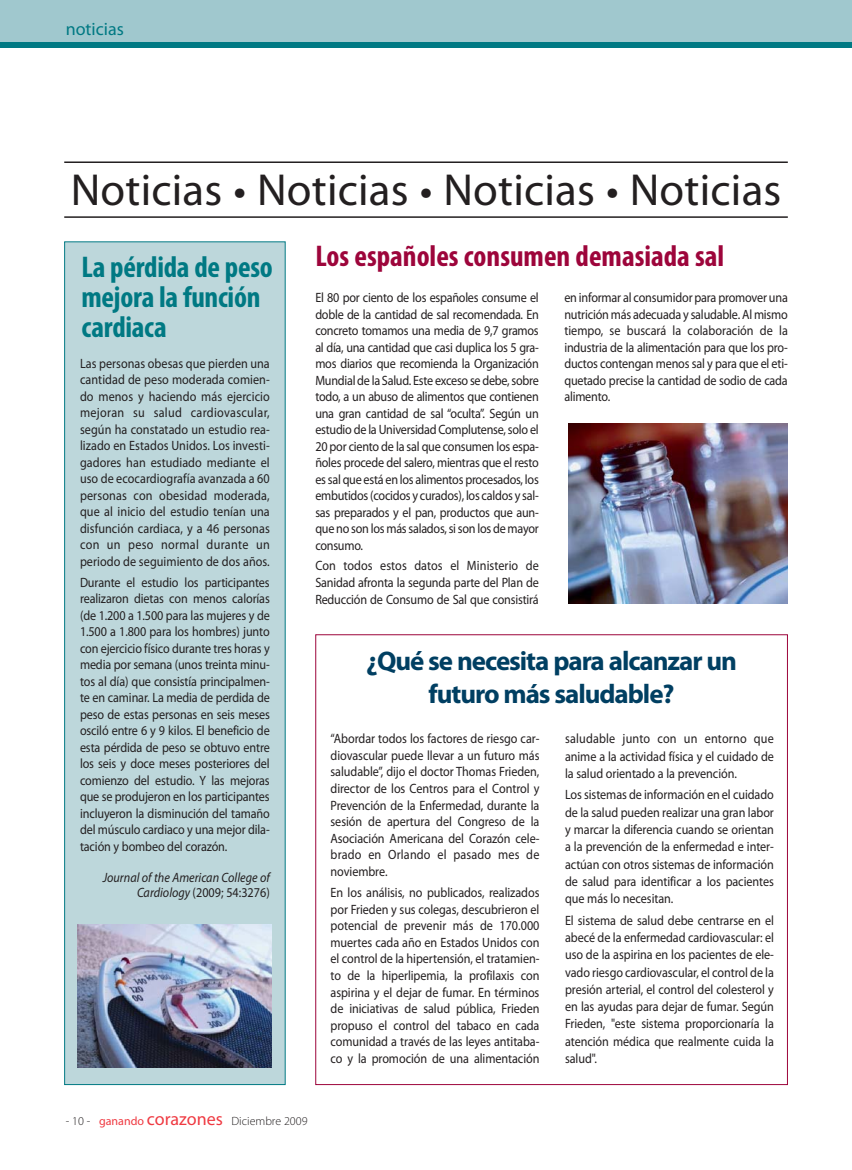
<style>
.page{position:relative;width:852px;height:1170px;background:#fff}
.page>*{position:absolute;margin:0;border:0;box-sizing:border-box;transform-origin:0 0}
.t1{font:45px "Myriad Pro";letter-spacing:.005em;color:#231f20}
.t2{font:700 condensed 30px/30px "Myriad Pro";letter-spacing:-.01em;color:#007983}
.t3{font:700 condensed 30px "Myriad Pro";color:#9d053b}
.t4{font:700 27px/32.7px "Myriad Pro";letter-spacing:-.04em;color:#003f62;text-align:center}
.t5{font:18px "Myriad Pro";color:#007983}
.t6{font:13.5px/16.5px "Myriad Pro";letter-spacing:-.005em;color:#231f20;text-align:justify;scale:.9 1}
.t7{font:italic 13.5px/15px "Myriad Pro";color:#231f20;text-align:right;scale:.9 1}
.t8{font:300 12px "Myriad Pro";color:#231f20}
.s1{font-style:normal}
.s2{font-weight:400;color:#ef3a42}
.s3{font-weight:400;font-size:18px;color:#ef3a42}
</style>
<div class="page">
<hr style="left:851px;top:0;width:1px;height:42px;background:#a0c8ce">
<div style="left:0;top:0;width:851px;height:42px;background:#a0c8ce"></div>
<div style="left:0;top:42px;width:851px;height:6px;background:#007983"></div>
<div style="left:65px;top:242px;width:220px;height:841px;background:#bdd7db"></div>
<div style="left:64px;top:241px;width:221px;height:843px;border:1px solid #007983"></div>
<hr style="left:64px;top:161px;width:723px;height:2px;background:#231f20">
<hr style="left:64px;top:216px;width:723px;height:2px;background:#231f20">
<img style="left:568px;top:423px;width:219px;height:180px">
<img style="left:77px;top:924px;width:194px;height:143px">
<h3 class="t5" style="left:66px;top:23px;width:60px">noticias</h3>
<h1 class="t1" style="left:71px;top:173px;width:711px">Noticias • Noticias • Noticias • Noticias</h1>
<h2 class="t2" style="left:81px;top:254px;width:193px">La pérdida de peso mejora la función cardiaca</h2>
<p class="t6" style="left:80px;top:356px;width:212px">Las personas obesas que pierden una cantidad de peso moderada comien&shy;do menos y haciendo más ejercicio mejoran su salud cardiovascular, según ha constatado un estudio rea&shy;lizado en Estados Unidos. Los investi&shy;gadores han estudiado mediante el uso de ecocardiografía avanzada a 60 personas con obesidad moderada, que al inicio del estudio tenían una disfunción cardiaca, y a 46 personas con un peso normal durante un periodo de seguimiento de dos años.</p>
<p class="t6" style="left:80px;top:575px;width:212px">Durante el estudio los participantes realizaron dietas con menos calorías (de 1.200 a 1.500 para las mujeres y de 1.500 a 1.800 para los hombres) junto con ejercicio físico durante tres horas y media por semana (unos treinta minu&shy;tos al día) que consistía principalmen&shy;te en caminar. La media de perdida de peso de estas personas en seis meses osciló entre 6 y 9 kilos. El beneficio de esta pérdida de peso se obtuvo entre los seis y doce meses posteriores del comienzo del estudio. Y las mejoras que se produjeron en los participantes incluyeron la disminución del tamaño del músculo cardiaco y una mejor dila&shy;tación y bombeo del corazón.</p>
<p class="t7" style="left:103px;top:870px;width:187px">Journal of the American College of<br>Cardiology <span class="s1">(2009; 54:3276)</span></p>
<h2 class="t3" style="left:315px;top:244px;width:410px">Los españoles consumen demasiada sal</h2>
<p class="t6" style="left:315px;top:290px;width:250px">El 80 por ciento de los españoles consume el doble de la cantidad de sal recomendada. En concreto tomamos una media de 9,7 gramos al día, una cantidad que casi duplica los 5 gra&shy;mos diarios que recomienda la Organización Mundial de la Salud. Este exceso se debe, sobre todo, a un abuso de alimentos que contienen una gran cantidad de sal “oculta”. Según un estudio de la Universidad Complutense, solo el 20 por ciento de la sal que consumen los espa&shy;ñoles procede del salero, mientras que el resto es sal que está en los alimentos procesados, los embutidos (cocidos y curados), los caldos y sal&shy;sas preparados y el pan, productos que aun&shy;que no son los más salados, si son los de mayor consumo.</p>
<p class="t6" style="left:315px;top:558px;width:250px">Con todos estos datos el Ministerio de Sanidad afronta la segunda parte del Plan de Reducción de Consumo de Sal que consistirá</p>
<p class="t6" style="left:564px;top:290px;width:250px">en informar al consumidor para promover una nutrición más adecuada y saludable. Al mismo tiempo, se buscará la colaboración de la industria de la alimentación para que los pro&shy;ductos contengan menos sal y para que el eti&shy;quetado precise la cantidad de sodio de cada alimento.</p>
<h3 class="t4" style="left:366px;top:646px;width:372px">¿Qué se necesita para alcanzar un futuro más saludable?</h3>
<p class="t6" style="left:330px;top:731px;width:233px">“Abordar todos los factores de riesgo car&shy;diovascular puede llevar a un futuro más saludable”, dijo el doctor Thomas Frieden, director de los Centros para el Control y Prevención de la Enfermedad, durante la sesión de apertura del Congreso de la Asociación Americana del Corazón cele&shy;brado en Orlando el pasado mes de noviembre.</p>
<p class="t6" style="left:330px;top:885px;width:233px">En los análisis, no publicados, realizados por Frieden y sus colegas, descubrieron el potencial de prevenir más de 170.000 muertes cada año en Estados Unidos con el control de la hipertensión, el tratamien&shy;to de la hiperlipemia, la profilaxis con aspirina y el dejar de fumar. En términos de iniciativas de salud pública, Frieden propuso el control del tabaco en cada comunidad a través de las leyes antitaba&shy;co y la promoción de una alimentación</p>
<p class="t6" style="left:564px;top:731px;width:233px;line-height:17.2px">saludable junto con un entorno que anime a la actividad física y el cuidado de la salud orientado a la prevención.</p>
<p class="t6" style="left:564px;top:787px;width:233px;line-height:17.2px">Los sistemas de información en el cuidado de la salud pueden realizar una gran labor y marcar la diferencia cuando se orientan a la prevención de la enfermedad e inter&shy;actúan con otros sistemas de información de salud para identificar a los pacientes que más lo necesitan.</p>
<p class="t6" style="left:564px;top:912px;width:233px;line-height:17.2px">El sistema de salud debe centrarse en el abecé de la enfermedad cardiovascular: el uso de la aspirina en los pacientes de ele&shy;vado riesgo cardiovascular, el control de la presión arterial, el control del colesterol y en las ayudas para dejar de fumar. Según Frieden, "este sistema proporcionaría la atención médica que realmente cuida la salud".</p>
<p class="t8" style="left:66px;top:1115px;width:243px">- 10 - <span class="s2">ganando</span> <span class="s3">corazones</span> Diciembre 2009</p>
</div>
